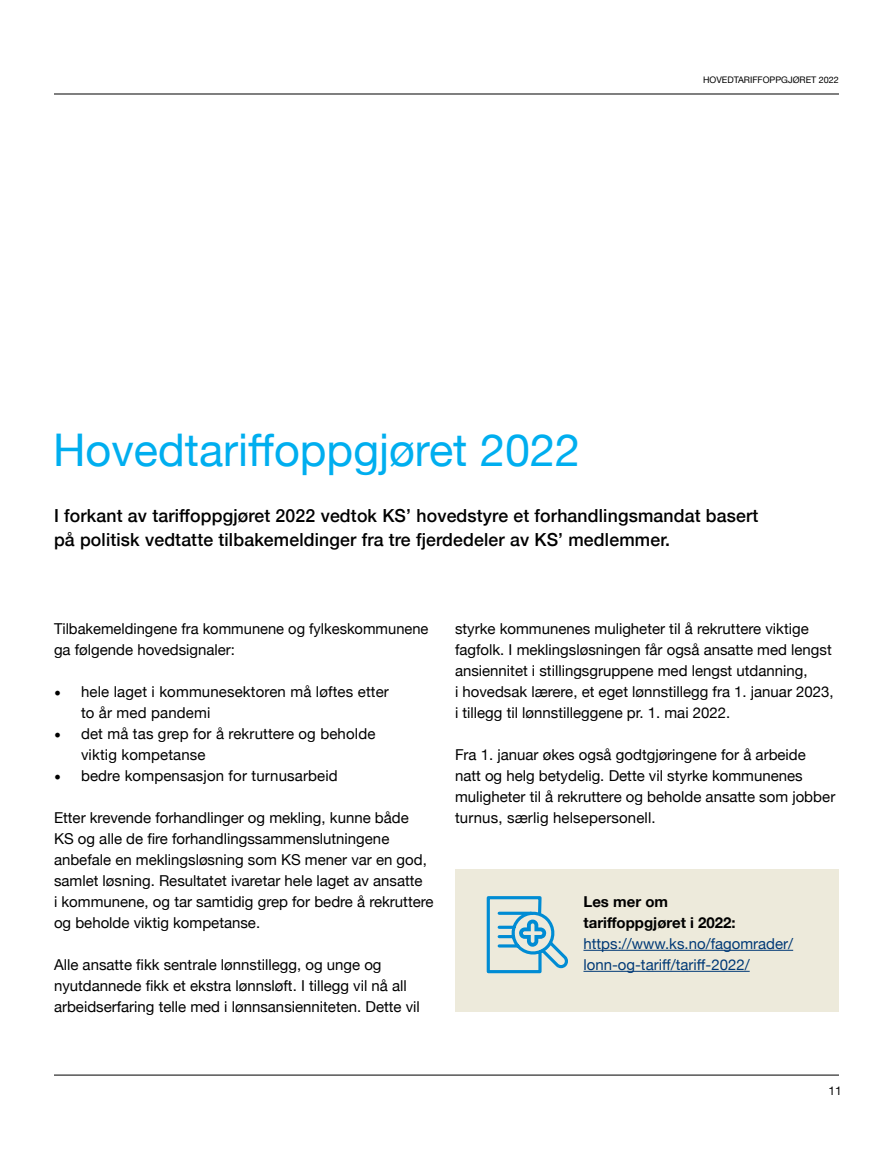
<style>
.page{position:relative;width:893px;height:1149px;background:#fff}
.page>*{position:absolute;margin:0;border:0;box-sizing:border-box;transform-origin:0 0}
.t1{font:45px "Helvetica Neue";color:#00aeef}
.t2{font:500 18px/24px "Helvetica Neue";letter-spacing:.01em;color:#000}
.t3{font:15px/21px "Helvetica Neue";color:#000}
.t4{font:15px/21px "Helvetica Neue";color:#003976}
.t5{font:700 15px/21px "Helvetica Neue";color:#000}
.t6{font:12px "Helvetica Neue";color:#000}
.t7{font:9px "Helvetica Neue";color:#000}
.s1{font-family:"Minion Pro";font-size:18px}
</style>
<div class="page">
<hr style="left:54px;top:94px;width:785px;height:1px;background:#000">
<hr style="left:54px;top:1074px;width:785px;height:1px;background:#000">
<div style="left:455px;top:868px;width:384px;height:143px;background:#edeadb"></div>
<hr style="left:583px;top:949px;width:210px;height:1px;background:#003976">
<hr style="left:583px;top:970px;width:167px;height:1px;background:#003976">
<svg style="left:486px;top:896px;width:82px;height:78px"></svg>
<p class="t7" style="left:703px;top:74px;width:137px">HOVEDTARIFFOPPGJØRET 2022</p>
<h1 class="t1" style="left:53px;top:417px;width:528px">Hovedtariffoppgjøret 2022</h1>
<p class="t2" style="left:54px;top:502px;width:706px">I forkant av tariffoppgjøret 2022 vedtok KS’ hovedstyre et forhandlingsmandat basert på politisk vedtatte tilbakemeldinger fra tre fjerdedeler av KS’ medlemmer.</p>
<p class="t3" style="left:54px;top:618px;width:376px">Tilbakemeldingene fra kommunene og fylkeskommunene ga følgende hovedsignaler:</p>
<p class="t3" style="left:81px;top:681px;width:309px;text-indent:-27px"><span class="s1">•</span> hele laget i kommunesektoren må løftes etter to år med pandemi</p>
<p class="t3" style="left:81px;top:723px;width:296px;text-indent:-27px"><span class="s1">•</span> det må tas grep for å rekruttere og beholde viktig kompetanse</p>
<p class="t3" style="left:54px;top:765px;width:285px"><span class="s1">•</span> bedre kompensasjon for turnusarbeid</p>
<p class="t3" style="left:54px;top:807px;width:381px">Etter krevende forhandlinger og mekling, kunne både<br>KS og alle de fire forhandlingssammenslutningene anbefale en meklingsløsning som KS mener var en god, samlet løsning. Resultatet ivaretar hele laget av ansatte<br>i kommunene, og tar samtidig grep for bedre å rekruttere og beholde viktig kompetanse.</p>
<p class="t3" style="left:54px;top:954px;width:367px">Alle ansatte fikk sentrale lønnstillegg, og unge og nyutdannede fikk et ekstra lønnsløft. I tillegg vil nå all arbeidserfaring telle med i lønnsansienniteten. Dette vil</p>
<p class="t3" style="left:455px;top:618px;width:380px">styrke kommunenes muligheter til å rekruttere viktige fagfolk. I meklingsløsningen får også ansatte med lengst ansiennitet i stillingsgruppene med lengst utdanning,<br>i hovedsak lærere, et eget lønnstillegg fra 1. januar 2023, i tillegg til lønnstilleggene pr. 1. mai 2022.</p>
<p class="t3" style="left:455px;top:744px;width:382px">Fra 1. januar økes også godtgjøringene for å arbeide natt og helg betydelig. Dette vil styrke kommunenes muligheter til å rekruttere og beholde ansatte som jobber turnus, særlig helsepersonell.</p>
<p class="t5" style="left:583px;top:891px;width:154px">Les mer om tariffoppgjøret i 2022:</p>
<p class="t4" style="left:583px;top:933px;width:211px">https://www.ks.no/fagomrader/ lonn-og-tariff/tariff-2022/</p>
<p class="t6" style="left:829px;top:1081px;width:15px">11</p>
</div>
